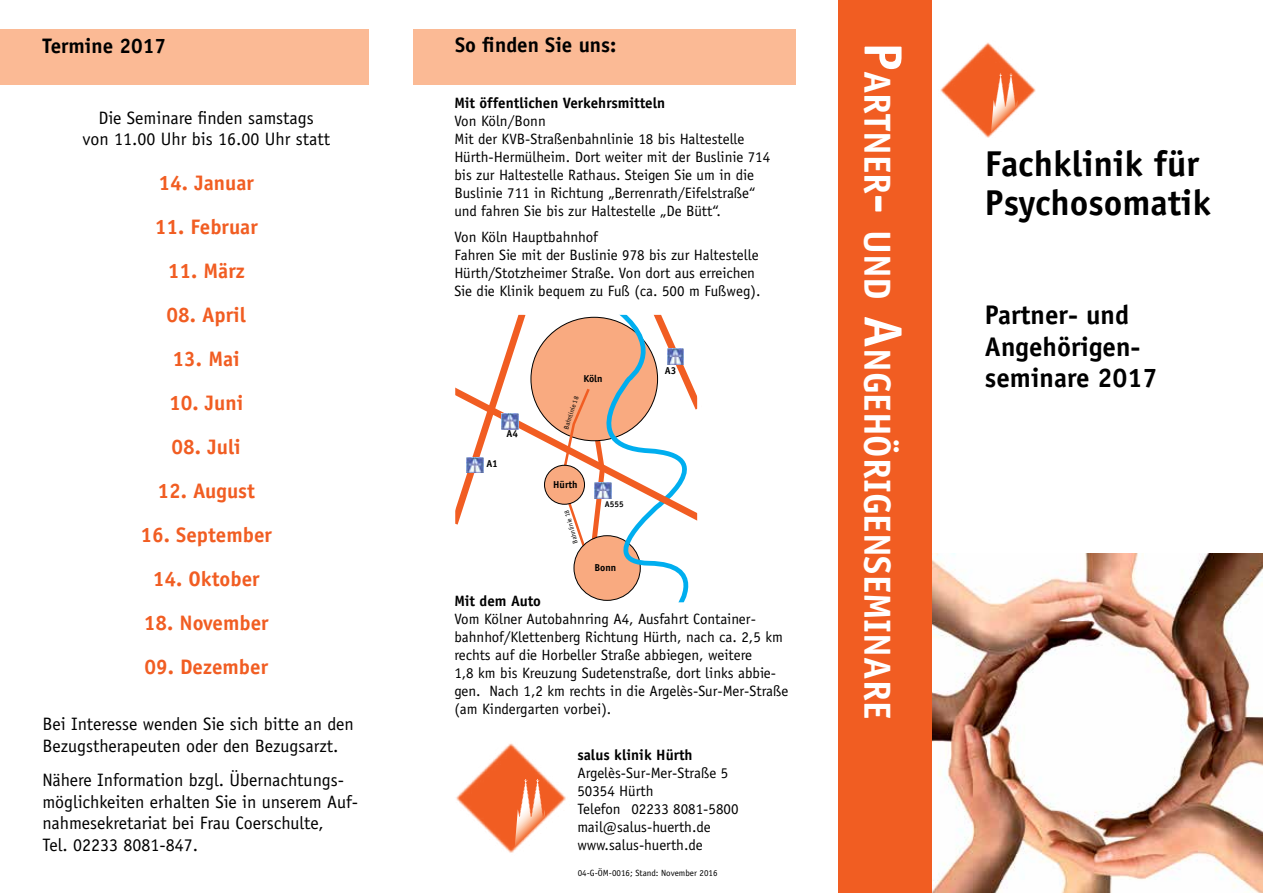
<style>
.page{position:relative;width:1263px;height:893px;background:#fff}
.page>*{position:absolute;margin:0;border:0;box-sizing:border-box;transform-origin:0 0}
.t1{font:700 37.8px "Officina Sans Std";color:#fff}
.t2{font:700 36px/39px "Officina Sans Std";color:#000}
.t3{font:700 27px/31.5px "Officina Sans Std";color:#000}
.t4{font:700 21px "Officina Sans Std";color:#f15d22}
.t5{font:700 21px "Officina Sans Std";color:#000}
.t6{font:18px/21.6px "Officina Sans Std";color:#000}
.t7{font:15px/18px "Officina Sans Std";color:#000}
.t8{font:700 15px "Officina Sans Std";color:#000}
.t9{font:700 10.05px "Officina Sans Std";color:#000}
.t10{font:9px "Officina Sans Std";color:#000}
.t11{font:700 8.4px "Officina Sans Std";color:#000}
.t12{font:6.75px "Officina Sans Std";color:#000}
.s1{font-size:54px}
</style>
<div class="page">
<img style="left:931px;top:554px;width:332px;height:339px">
<img style="left:931px;top:34px;width:105px;height:110px">
<svg style="left:991px;top:73px;width:26px;height:60px"></svg>
<div style="left:0;top:30px;width:795px;height:55px;background:#fbba95"></div>
<div style="left:369px;top:8px;width:43px;height:86px;background:#fff"></div>
<div style="left:838px;top:0;width:93px;height:893px;background:#f15d22"></div>
<svg style="left:456px;top:316px;width:240px;height:285px"></svg>
<img style="left:502px;top:413px;width:17px;height:16px">
<img style="left:456px;top:743px;width:110px;height:110px">
<svg style="left:515px;top:779px;width:30px;height:68px"></svg>
<h3 class="t5" style="left:43px;top:33px;width:125px">Termine 2017</h3>
<h3 class="t5" style="left:455px;top:32px;width:163px">So finden Sie uns:</h3>
<p class="t6" style="left:82px;top:107px;width:249px;text-align:center">Die Seminare finden samstags<br>von 11.00 Uhr bis 16.00 Uhr statt</p>
<h3 class="t4" style="left:159px;top:170px;width:97px">14. Januar</h3>
<h3 class="t4" style="left:155px;top:214px;width:105px">11. Februar</h3>
<h3 class="t4" style="left:168px;top:258px;width:79px">11. März</h3>
<h3 class="t4" style="left:166px;top:302px;width:81px">08. April</h3>
<h3 class="t4" style="left:173px;top:346px;width:69px">13. Mai</h3>
<h3 class="t4" style="left:169px;top:390px;width:76px">10. Juni</h3>
<h3 class="t4" style="left:172px;top:434px;width:71px">08. Juli</h3>
<h3 class="t4" style="left:157px;top:478px;width:99px">12. August</h3>
<h3 class="t4" style="left:140px;top:522px;width:133px">16. September</h3>
<h3 class="t4" style="left:153px;top:566px;width:108px">14. Oktober</h3>
<h3 class="t4" style="left:144px;top:610px;width:126px">18. November</h3>
<h3 class="t4" style="left:144px;top:654px;width:125px">09. Dezember</h3>
<p class="t6" style="left:43px;top:713px;width:313px">Bei Interesse wenden Sie sich bitte an den<br>Bezugstherapeuten oder den Bezugsarzt.</p>
<p class="t6" style="left:43px;top:769px;width:317px">Nähere Information bzgl. Übernachtungs&shy;möglichkeiten erhalten Sie in unserem Auf&shy;nahmesekretariat bei Frau Coerschulte,<br>Tel. 02233 8081-847.</p>
<p class="t8" style="left:454px;top:93px;width:212px">Mit öffentlichen Verkehrsmitteln</p>
<p class="t7" style="left:454px;top:112px;width:317px">Von Köln/Bonn<br>Mit der KVB-Straßenbahnlinie 18 bis Haltestelle Hürth-Hermülheim. Dort weiter mit der Buslinie 714 bis zur Haltestelle Rathaus. Steigen Sie um in die Buslinie 711 in Richtung „Berrenrath/Eifelstraße“ und fahren Sie bis zur Haltestelle „De Bütt“.</p>
<p class="t7" style="left:454px;top:228px;width:308px">Von Köln Hauptbahnhof<br>Fahren Sie mit der Buslinie 978 bis zur Haltestelle Hürth/Stotzheimer Straße. Von dort aus erreichen Sie die Klinik bequem zu Fuß (ca. 500 m Fußweg).</p>
<p class="t9" style="left:486px;top:457px;width:13px">A1</p>
<p class="t9" style="left:506px;top:428px;width:13px">A4</p>
<p class="t9" style="left:583px;top:372px;width:21px">Köln</p>
<p class="t12" style="left:562px;top:428px;width:36px;rotate:-72deg">Bahnlinie 18</p>
<p class="t9" style="left:553px;top:478px;width:26px">Hürth</p>
<p class="t12" style="left:572px;top:544px;width:36px;rotate:-106deg">Bahnlinie 18</p>
<p class="t11" style="left:605px;top:499px;width:20px">A555</p>
<p class="t9" style="left:594px;top:561px;width:23px">Bonn</p>
<p class="t9" style="left:665px;top:364px;width:13px">A3</p>
<p class="t8" style="left:454px;top:592px;width:88px">Mit dem Auto</p>
<p class="t7" style="left:454px;top:610px;width:335px">Vom Kölner Autobahnring A4, Ausfahrt Container&shy;bahnhof/Klettenberg Richtung Hürth, nach ca. 2,5 km rechts auf die Horbeller Straße abbiegen, weitere<br>1,8 km bis Kreuzung Sudetenstraße, dort links abbie&shy;gen. Nach 1,2 km rechts in die Argelès-Sur-Mer-Straße (am Kindergarten vorbei).</p>
<p class="t8" style="left:577px;top:746px;width:117px">salus klinik Hürth</p>
<p class="t7" style="left:577px;top:764px;width:163px">Argelès-Sur-Mer-Straße 5<br>50354 Hürth<br>Telefon 02233 8081-5800 mail@salus-huerth.de www.salus-huerth.de</p>
<p class="t10" style="left:578px;top:867px;width:141px">04-G-ÖM-0016; Stand: November 2016</p>
<h1 class="t1" style="left:901px;top:43px;width:678px;rotate:90deg"><span class="s1">P</span>artner<span class="s1">-</span> und <span class="s1">A</span>ngehörigenseminare</h1>
<h2 class="t2" style="left:985px;top:144px;width:228px">Fachklinik für<br>Psychosomatik</h2>
<h3 class="t3" style="left:985px;top:299px;width:174px">Partner- und<br>Angehörigen&shy;seminare 2017</h3>
</div>
